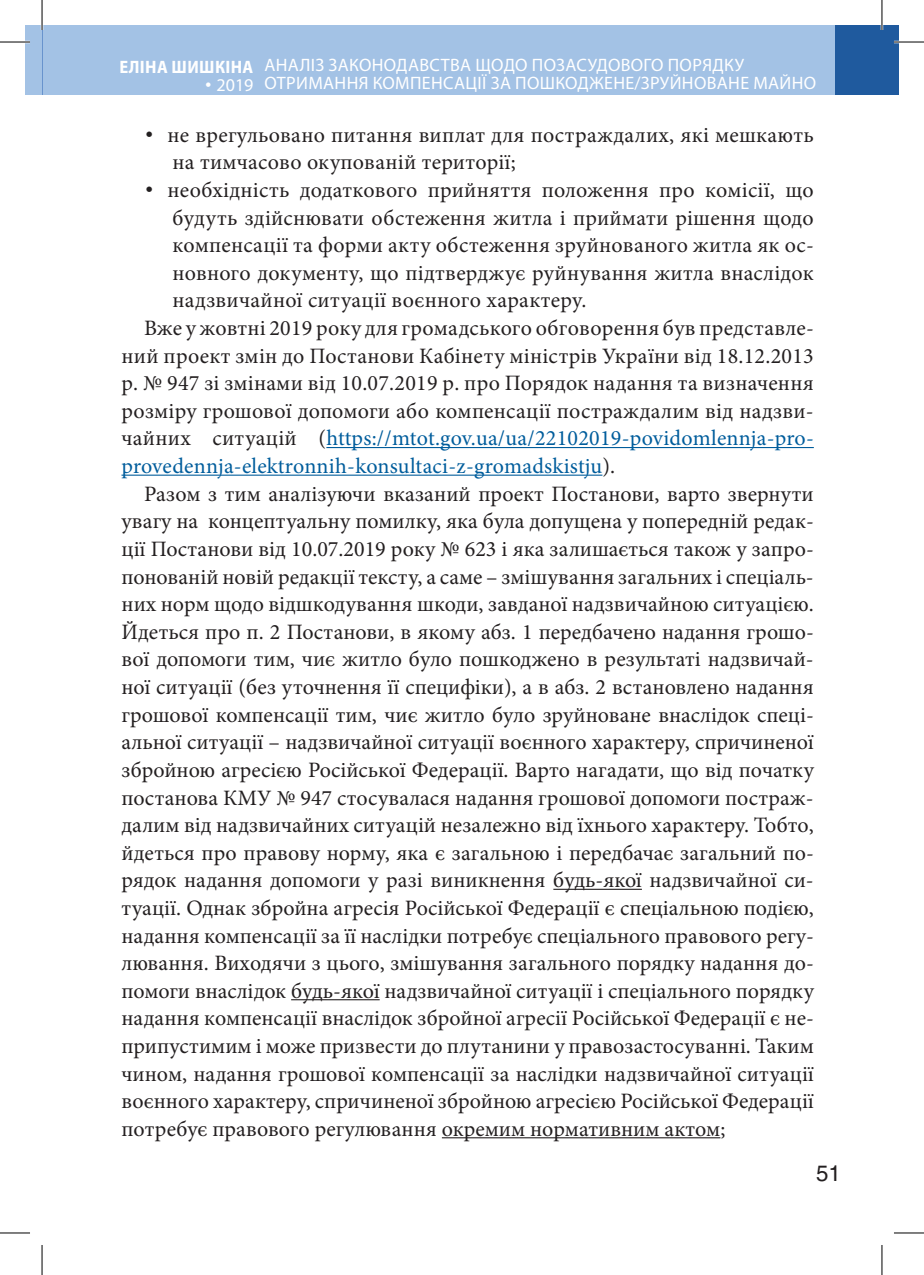
<style>
.page{position:relative;width:924px;height:1275px;background:#fff}
.page>*{position:absolute;margin:0;border:0;box-sizing:border-box;transform-origin:0 0}
.t1{font:22px/27.6px "Minion Pro";color:#231f20}
.t2{font:22px "Minion Pro";letter-spacing:.01em;color:#005d9c}
.t3{font:22px "Helios";color:#231f20}
.t4{font:18px/18px "Myriad Pro";letter-spacing:.02em;color:#fff}
.t5{font:700 semi-condensed 18px "Myriad Pro";letter-spacing:.02em;color:#fff}
.s1{font-family:"Gotham Pro";font-weight:300}
.s2{color:#231f20}
</style>
<div class="page">
<div style="left:42px;top:25px;width:856px;height:69px;background:#a3c2e5"></div>
<div style="left:25px;top:25px;width:17px;height:69px;background:#a3c2e5"></div>
<div style="left:835px;top:25px;width:63px;height:69px;background:#1f5a9e"></div>
<hr style="left:326px;top:447px;width:487px;height:1px;background:#005d9c">
<hr style="left:121px;top:474px;width:481px;height:2px;background:#005d9c">
<hr style="left:553px;top:888px;width:88px;height:2px;background:#231f20">
<hr style="left:291px;top:999px;width:88px;height:1px;background:#231f20">
<hr style="left:441px;top:1137px;width:279px;height:1px;background:#231f20">
<hr style="left:0;top:41px;width:30px;height:2px;background:#fff">
<hr style="left:893px;top:41px;width:30px;height:2px;background:#fff">
<hr style="left:41px;top:0;width:2px;height:30px;background:#fff">
<hr style="left:880px;top:0;width:2px;height:30px;background:#fff">
<hr style="left:0;top:42px;width:30px;height:1px;background:#000">
<hr style="left:893px;top:42px;width:30px;height:1px;background:#000">
<hr style="left:0;top:1232px;width:30px;height:1px;background:#000">
<hr style="left:893px;top:1232px;width:30px;height:1px;background:#000">
<hr style="left:42px;top:0;width:1px;height:30px;background:#000">
<hr style="left:42px;top:1245px;width:1px;height:30px;background:#000">
<hr style="left:881px;top:0;width:1px;height:30px;background:#000">
<hr style="left:881px;top:1245px;width:1px;height:30px;background:#000">
<p class="t5" style="left:119px;top:55px;width:135px">ЕЛІНА ШИШКІНА</p>
<p class="t4" style="left:204px;top:76px;width:51px"><span class="s1">•</span> 2019</p>
<p class="t4" style="left:264px;top:56px;width:553px">АНАЛІЗ ЗАКОНОДАВСТВА ЩОДО ПОЗАСУДОВОГО ПОРЯДКУ<br>ОТРИМАННЯ КОМПЕНСАЦІЇ ЗА ПОШКОДЖЕНЕ/ЗРУЙНОВАНЕ МАЙНО</p>
<p class="t1" style="left:172px;top:121px;width:642px;text-indent:-28px"><span class="s1">•</span> не врегульовано питання виплат для постраждалих, які мешкають на тимчасово окупованій території;</p>
<p class="t1" style="left:144px;top:176px;width:670px"><span class="s1">•</span> необхідність додаткового прийняття положення про комісії, що</p>
<p class="t1" style="left:172px;top:204px;width:642px">будуть здійснювати обстеження житла і приймати рішення щодо</p>
<p class="t1" style="left:172px;top:231px;width:642px">компенсації та форми акту обстеження зруйнованого житла як ос-</p>
<p class="t1" style="left:172px;top:259px;width:642px">новного документу, що підтверджує руйнування житла внаслідок</p>
<p class="t1" style="left:172px;top:287px;width:415px">надзвичайної ситуації воєнного характеру.</p>
<p class="t1" style="left:144px;top:314px;width:671px">Вже у жовтні 2019 року для громадського обговорення був представле-</p>
<p class="t1" style="left:121px;top:342px;width:693px">ний проект змін до Постанови Кабінету міністрів України від 18.12.2013</p>
<p class="t1" style="left:121px;top:369px;width:693px">р. № 947 зі змінами від 10.07.2019 р. про Порядок надання та визначення</p>
<p class="t1" style="left:121px;top:397px;width:693px">розміру грошової допомоги або компенсації постраждалим від надзви-</p>
<p class="t2" style="left:121px;top:424px;width:693px"><span class="s2">чайних ситуацій (</span>https://mtot.gov.ua/ua/22102019-povidomlennja-pro-</p>
<p class="t2" style="left:121px;top:451px;width:495px">provedennja-elektronnih-konsultaci-z-gromadskistju<span class="s2">).</span></p>
<p class="t1" style="left:144px;top:480px;width:670px">Разом з тим аналізуючи вказаний проект Постанови, варто звернути</p>
<p class="t1" style="left:121px;top:507px;width:693px">увагу на концептуальну помилку, яка була допущена у попередній редак-</p>
<p class="t1" style="left:121px;top:535px;width:693px">ції Постанови від 10.07.2019 року № 623 і яка залишається також у запро-</p>
<p class="t1" style="left:121px;top:563px;width:693px">понованій новій редакції тексту, а саме – змішування загальних і спеціаль-</p>
<p class="t1" style="left:121px;top:590px;width:693px">них норм щодо відшкодування шкоди, завданої надзвичайною ситуацією.</p>
<p class="t1" style="left:121px;top:618px;width:693px">Йдеться про п. 2 Постанови, в якому абз. 1 передбачено надання грошо-</p>
<p class="t1" style="left:121px;top:645px;width:693px">вої допомоги тим, чиє житло було пошкоджено в результаті надзвичай-</p>
<p class="t1" style="left:121px;top:673px;width:693px">ної ситуації (без уточнення її специфіки), а в абз. 2 встановлено надання</p>
<p class="t1" style="left:121px;top:701px;width:693px">грошової компенсації тим, чиє житло було зруйноване внаслідок спеці-</p>
<p class="t1" style="left:121px;top:728px;width:693px">альної ситуації – надзвичайної ситуації воєнного характеру, спричиненої</p>
<p class="t1" style="left:121px;top:756px;width:693px">збройною агресією Російської Федерації. Варто нагадати, що від початку</p>
<p class="t1" style="left:121px;top:784px;width:693px">постанова КМУ № 947 стосувалася надання грошової допомоги постраж-</p>
<p class="t1" style="left:121px;top:811px;width:693px">далим від надзвичайних ситуацій незалежно від їхнього характеру. Тобто,</p>
<p class="t1" style="left:121px;top:839px;width:693px">йдеться про правову норму, яка є загальною і передбачає загальний по-</p>
<p class="t1" style="left:121px;top:866px;width:693px">рядок надання допомоги у разі виникнення будь-якої надзвичайної си-</p>
<p class="t1" style="left:121px;top:894px;width:693px">туації. Однак збройна агресія Російської Федерації є спеціальною подією,</p>
<p class="t1" style="left:121px;top:922px;width:693px">надання компенсації за її наслідки потребує спеціального правового регу-</p>
<p class="t1" style="left:121px;top:949px;width:693px">лювання. Виходячи з цього, змішування загального порядку надання до-</p>
<p class="t1" style="left:121px;top:977px;width:693px">помоги внаслідок будь-якої надзвичайної ситуації і спеціального порядку</p>
<p class="t1" style="left:121px;top:1004px;width:693px">надання компенсації внаслідок збройної агресії Російської Федерації є не-</p>
<p class="t1" style="left:121px;top:1032px;width:693px">припустимим і може призвести до плутанини у правозастосуванні. Таким</p>
<p class="t1" style="left:121px;top:1060px;width:693px">чином, надання грошової компенсації за наслідки надзвичайної ситуації</p>
<p class="t1" style="left:121px;top:1087px;width:693px">воєнного характеру, спричиненої збройною агресією Російської Федерації</p>
<p class="t1" style="left:121px;top:1115px;width:605px">потребує правового регулювання окремим нормативним актом;</p>
<p class="t3" style="left:815px;top:1160px;width:26px">51</p>
</div>
